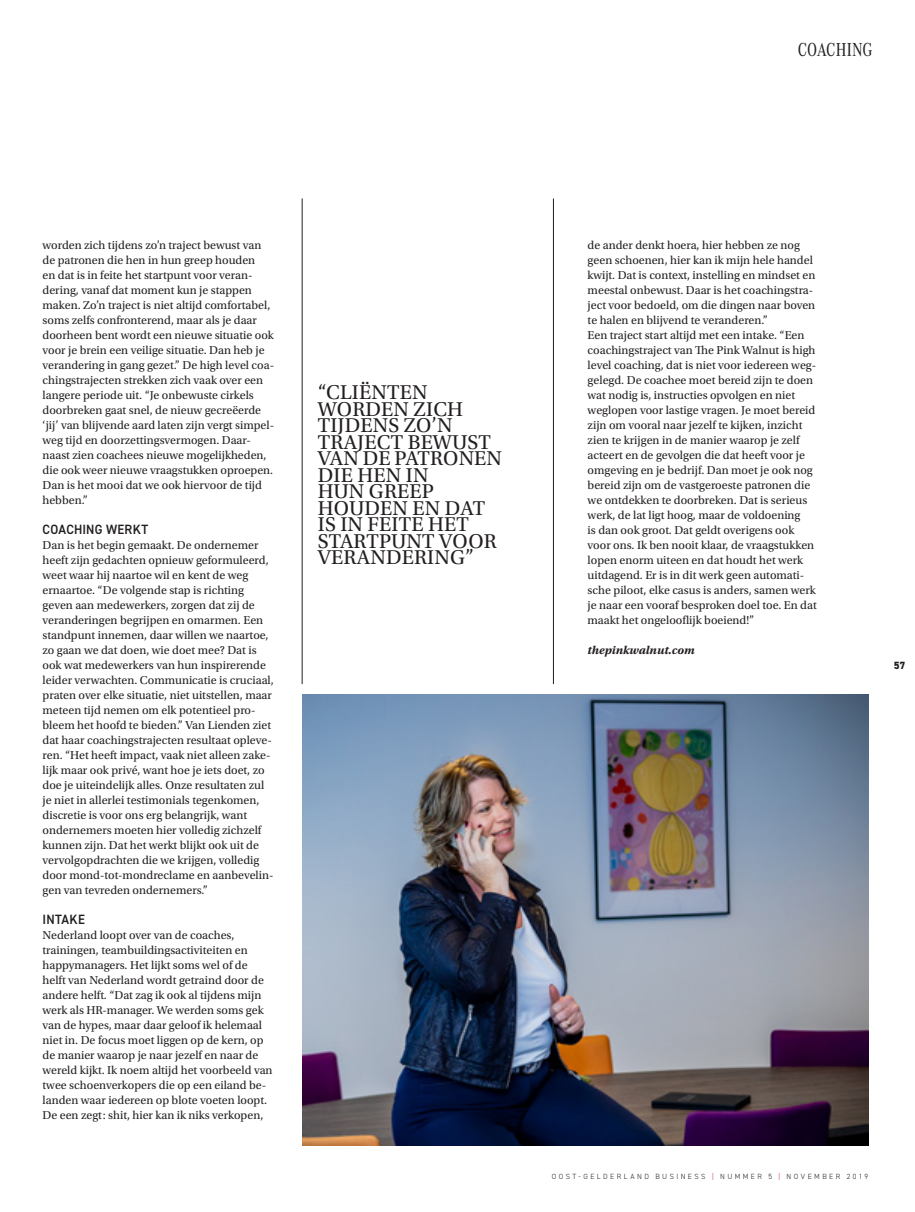
<style>
.page{position:relative;width:915px;height:1212px;background:#fff}
.page>*{position:absolute;margin:0;border:0;box-sizing:border-box;transform-origin:0 0}
.streamer_utopia{font:21px/16.5px "Utopia Std";letter-spacing:.01em;color:#231f20}
.t1{font:19.5px "Corporate A Cond Pro";letter-spacing:-.01em;color:#231f20}
.tussenkop_dinn{font:600 13.5px "DIN2014";letter-spacing:.02em;color:#231f20;scale:.95 1}
.platte_tekst{font:12px/15px "Utopia Std";color:#231f20}
.tussenkop_dinn-2{font:italic 700 12px "Utopia Std";color:#231f20}
.t2{font:800 10.5px "DIN2014";color:#231f20}
.t3{font:300 7.5px "DIN2014";letter-spacing:.325em;color:#231f20}
.s1{color:#d81c23}
</style>
<div class="page">
<img style="left:302px;top:694px;width:565px;height:451px">
<hr style="left:302px;top:199px;width:1px;height:485px;background:#231f20">
<hr style="left:553px;top:199px;width:1px;height:485px;background:#231f20">
<p class="t1" style="left:797px;top:36px;width:76px">COACHING</p>
<p class="platte_tekst" style="left:43px;top:238px;width:233px">worden zich tijdens zo’n traject bewust van de patronen die hen in hun greep houden<br>en dat is in feite het startpunt voor veran&shy;dering, vanaf dat moment kun je stappen maken. Zo’n traject is niet altijd comfortabel, soms zelfs confronterend, maar als je daar doorheen bent wordt een nieuwe situatie ook voor je brein een veilige situatie. Dan heb je verandering in gang gezet.” De high level coa&shy;chingstrajecten strekken zich vaak over een langere periode uit. “Je onbewuste cirkels doorbreken gaat snel, de nieuw gecreëerde ‘jij’ van blijvende aard laten zijn vergt simpel&shy;weg tijd en doorzettingsvermogen. Daar&shy;naast zien coachees nieuwe mogelijkheden, die ook weer nieuwe vraagstukken oproepen.<br>Dan is het mooi dat we ook hiervoor de tijd hebben.”</p>
<p class="tussenkop_dinn" style="left:43px;top:520px;width:113px">COACHING WERKT</p>
<p class="platte_tekst" style="left:43px;top:538px;width:233px">Dan is het begin gemaakt. De ondernemer heeft zijn gedachten opnieuw geformuleerd, weet waar hij naartoe wil en kent de weg ernaartoe. “De volgende stap is richting geven aan medewerkers, zorgen dat zij de veranderingen begrijpen en omarmen. Een standpunt innemen, daar willen we naartoe, zo gaan we dat doen, wie doet mee? Dat is ook wat medewerkers van hun inspirerende leider verwachten. Communicatie is cruciaal, praten over elke situatie, niet uitstellen, maar meteen tijd nemen om elk potentieel pro&shy;bleem het hoofd te bieden.” Van Lienden ziet dat haar coachingstrajecten resultaat opleve&shy;ren. “Het heeft impact, vaak niet alleen zake&shy;lijk maar ook privé, want hoe je iets doet, zo doe je uiteindelijk alles. Onze resultaten zul je niet in allerlei testimonials tegenkomen, discretie is voor ons erg belangrijk, want ondernemers moeten hier volledig zichzelf kunnen zijn. Dat het werkt blijkt ook uit de vervolgopdrachten die we krijgen, volledig door mond-tot-mondreclame en aanbevelin&shy;gen van tevreden ondernemers.”</p>
<p class="tussenkop_dinn" style="left:43px;top:910px;width:46px">INTAKE</p>
<p class="platte_tekst" style="left:43px;top:928px;width:231px">Nederland loopt over van de coaches, trainingen, teambuildingsactiviteiten en happymanagers. Het lijkt soms wel of de helft van Nederland wordt getraind door de andere helft. “Dat zag ik ook al tijdens mijn werk als HR-manager. We werden soms gek van de hypes, maar daar geloof ik helemaal niet in. De focus moet liggen op de kern, op de manier waarop je naar jezelf en naar de wereld kijkt. Ik noem altijd het voorbeeld van twee schoenverkopers die op een eiland be&shy;landen waar iedereen op blote voeten loopt.<br>De een zegt: shit, hier kan ik niks verkopen,</p>
<p class="streamer_utopia" style="left:317px;top:385px;width:186px">“CLIËNTEN<br>WORDEN ZICH<br>TIJDENS ZO’N<br>TRAJECT BEWUST<br>VAN DE PATRONEN<br>DIE HEN IN<br>HUN GREEP<br>HOUDEN EN DAT<br>IS IN FEITE HET<br>STARTPUNT VOOR<br>VERANDERING”</p>
<p class="platte_tekst" style="left:587px;top:238px;width:229px">de ander denkt hoera, hier hebben ze nog geen schoenen, hier kan ik mijn hele handel kwijt. Dat is context, instelling en mindset en meestal onbewust. Daar is het coachingstra&shy;ject voor bedoeld, om die dingen naar boven te halen en blijvend te veranderen.”</p>
<p class="platte_tekst" style="left:587px;top:328px;width:230px">Een traject start altijd met een intake. “Een coachingstraject van The Pink Walnut is high level coaching, dat is niet voor iedereen weg&shy;gelegd. De coachee moet bereid zijn te doen wat nodig is, instructies opvolgen en niet weglopen voor lastige vragen. Je moet bereid zijn om vooral naar jezelf te kijken, inzicht zien te krijgen in de manier waarop je zelf acteert en de gevolgen die dat heeft voor je omgeving en je bedrijf. Dan moet je ook nog bereid zijn om de vastgeroeste patronen die we ontdekken te doorbreken. Dat is serieus werk, de lat ligt hoog, maar de voldoening<br>is dan ook groot. Dat geldt overigens ook voor ons. Ik ben nooit klaar, de vraagstukken lopen enorm uiteen en dat houdt het werk uitdagend. Er is in dit werk geen automati&shy;sche piloot, elke casus is anders, samen werk je naar een vooraf besproken doel toe. En dat maakt het ongelooflijk boeiend!”</p>
<p class="tussenkop_dinn-2" style="left:587px;top:643px;width:109px">thepinkwalnut.com</p>
<p class="t2" style="left:893px;top:658px;width:13px">57</p>
<p class="t3" style="left:551px;top:1172px;width:318px">OOST-GELDERLAND BUSINESS <span class="s1">|</span> NUMMER 5 <span class="s1">|</span> NOVEMBER 2019</p>
</div>
